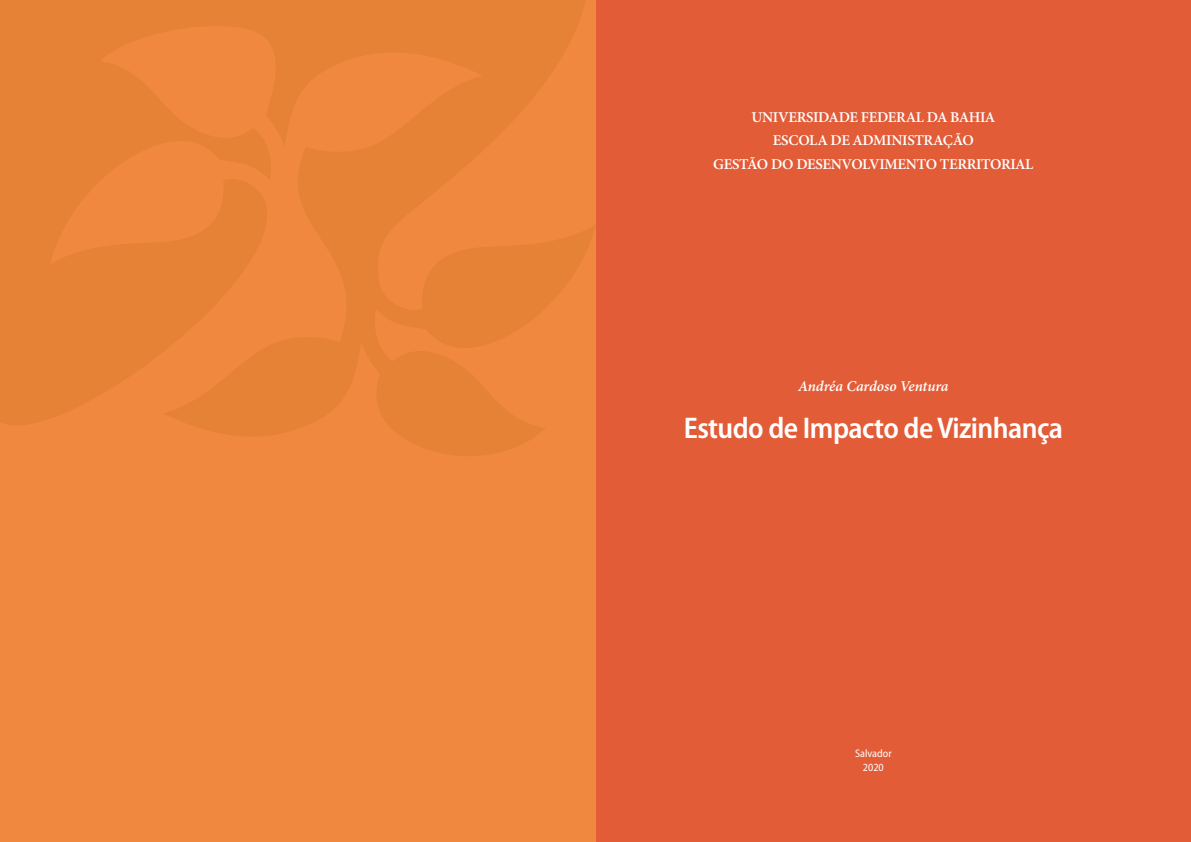
<style>
.page{position:relative;width:1191px;height:842px;background:#fff}
.page>*{position:absolute;margin:0;border:0;box-sizing:border-box;transform-origin:0 0}
.t1{font:600 semi-condensed 30px "Myriad Pro";letter-spacing:-.02em;color:#fff}
.t2{font:600 15px/23.5px "Minion Pro";letter-spacing:-.02em;color:#fff;text-align:center}
.t3{font:italic 600 15px "Minion Pro";letter-spacing:-.01em;color:#fff}
.t4{font:semi-condensed 11px/14px "Myriad Pro";color:#fff;text-align:center}
</style>
<div class="page">
<div style="left:595px;top:0;width:596px;height:842px;background:#e25c38"></div>
<div style="left:0;top:0;width:595px;height:842px;background:#f08840"></div>
<svg style="left:0;top:0;width:596px;height:456px;fill:#e58236"></svg>
<p class="t2" style="left:713px;top:106px;width:322px">UNIVERSIDADE FEDERAL DA BAHIA<br>ESCOLA DE ADMINISTRAÇÃO<br>GESTÃO DO DESENVOLVIMENTO TERRITORIAL</p>
<p class="t3" style="left:798px;top:377px;width:152px">Andréa Cardoso Ventura</p>
<h1 class="t1" style="left:684px;top:411px;width:381px">Estudo de Impacto de Vizinhança</h1>
<p class="t4" style="left:855px;top:746px;width:38px">Salvador<br>2020</p>
</div>
